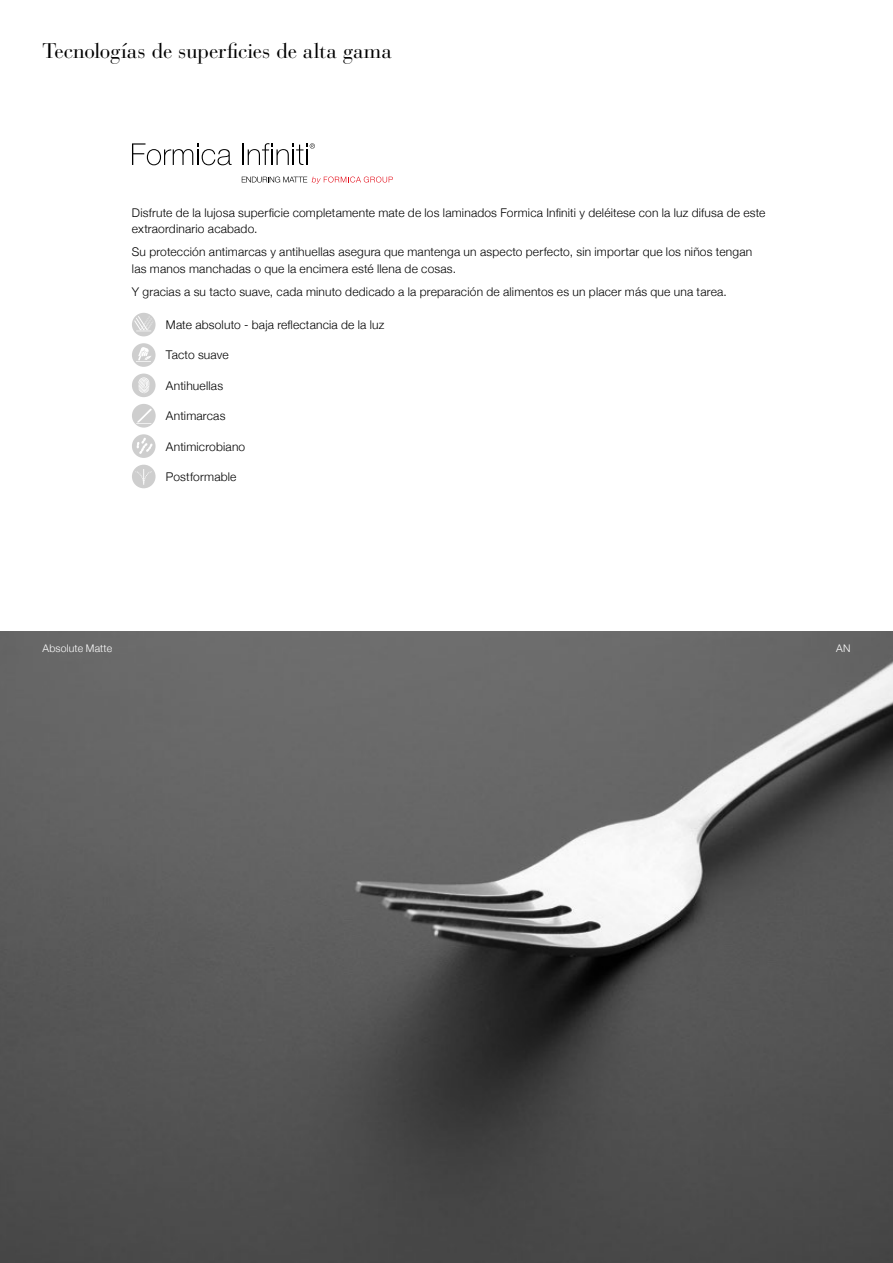
<style>
.page{position:relative;width:893px;height:1263px;background:#fff}
.page>*{position:absolute;margin:0;border:0;box-sizing:border-box;transform-origin:0 0}
.t1{font:21px "Bauer Bodoni Std";letter-spacing:-.01em;color:#000}
.t2{font:300 12px/16.5px "Helvetica Neue";letter-spacing:.015em;color:#000}
.t3{font:300 10.5px "Helvetica Neue";letter-spacing:.015em;color:#fff}
</style>
<div class="page">
<svg style="left:132px;top:143px;width:100px;height:22px"></svg>
<hr style="left:242px;top:143px;width:2px;height:22px;background:#000">
<svg style="left:242px;top:177px;width:151px;height:7px"></svg>
<svg style="left:248px;top:143px;width:67px;height:22px"></svg>
<img style="left:0;top:631px;width:893px;height:632px">
<svg style="left:132px;top:465px;width:24px;height:23px"></svg>
<svg style="left:132px;top:374px;width:24px;height:23px"></svg>
<svg style="left:132px;top:404px;width:24px;height:24px"></svg>
<svg style="left:132px;top:434px;width:24px;height:24px"></svg>
<svg style="left:132px;top:313px;width:24px;height:23px"></svg>
<svg style="left:132px;top:343px;width:24px;height:24px"></svg>
<h1 class="t1" style="left:43px;top:38px;width:351px">Tecnologías de superficies de alta gama</h1>
<p class="t2" style="left:132px;top:203px;width:635px">Disfrute de la lujosa superficie completamente mate de los laminados Formica Infiniti y deléitese con la luz difusa de este extraordinario acabado.</p>
<p class="t2" style="left:132px;top:243px;width:622px">Su protección antimarcas y antihuellas asegura que mantenga un aspecto perfecto, sin importar que los niños tengan las manos manchadas o que la encimera esté llena de cosas.</p>
<p class="t2" style="left:132px;top:282px;width:596px">Y gracias a su tacto suave, cada minuto dedicado a la preparación de alimentos es un placer más que una tarea.</p>
<p class="t2" style="left:166px;top:316px;width:220px">Mate absoluto - baja reflectancia de la luz</p>
<p class="t2" style="left:166px;top:346px;width:64px">Tacto suave</p>
<p class="t2" style="left:166px;top:376px;width:59px">Antihuellas</p>
<p class="t2" style="left:166px;top:407px;width:61px">Antimarcas</p>
<p class="t2" style="left:166px;top:437px;width:81px">Antimicrobiano</p>
<p class="t2" style="left:166px;top:467px;width:72px">Postformable</p>
<p class="t3" style="left:43px;top:640px;width:71px">Absolute Matte</p>
<p class="t3" style="left:836px;top:640px;width:16px">AN</p>
</div>
